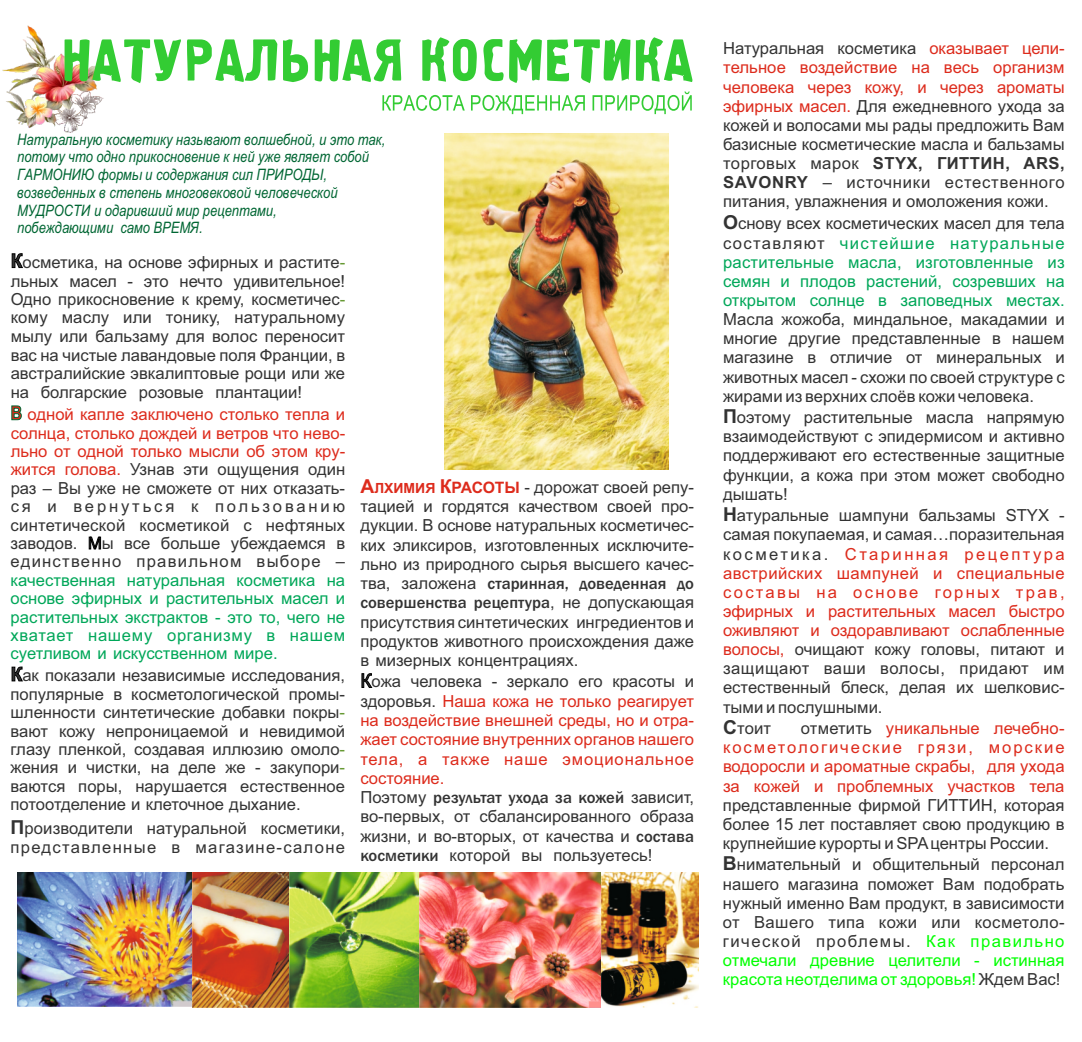
<style>
.page{position:relative;width:1082px;height:1042px;background:#fff}
.page>*{position:absolute;margin:0;border:0;box-sizing:border-box;transform-origin:0 0}
.t1{font:16.62px/19.2px "Arial";color:#333;text-align:justify}
.t2{font:16.62px/18.4px "Arial";color:#00a759;text-align:justify}
.t3{font:16.62px/19.2px "Arial";color:#dd2b1c;text-align:justify}
.t4{font:500 16.62px/19.4px "Franklin Gothic";color:#333}
.t5{font:italic 15.75px/17.7px "Arial Narrow";color:#063}
.s1{font-weight:700;font-size:19.25px}
.s2{font-family:"Arial Narrow";font-weight:700;font-size:19.25px;color:#dd2b1c}
.s3{color:#dd2b1c}
.s4{font-weight:700;font-size:19.25px;color:#dd2b1c}
.s5{font-weight:700;font-size:14px;color:#dd2b1c}
.s6{font-weight:700;font-size:15.75px;color:#dd2b1c}
.s7{font-family:"Arial";font-weight:400}
.s8{font-size:19.25px;color:#333}
.s9{color:#333}
.s10{font-family:"Franklin Gothic";font-weight:500}
.s11{font-weight:700}
.s12{color:#fff}
.s13{font-weight:700;font-size:19.25px;color:#333}
.s14{color:#0f0}
</style>
<div class="page">
<img style="left:444px;top:134px;width:224px;height:335px">
<img style="left:18px;top:872px;width:583px;height:135px">
<img style="left:601px;top:872px;width:97px;height:136px">
<svg style="left:382px;top:91px;width:309px;height:23px"></svg>
<img style="left:2px;top:25px;width:102px;height:107px">
<svg style="left:65px;top:37px;width:627px;height:46px"></svg>
<p class="t5" style="left:17px;top:132px;width:370px">Натуральную косметику называют волшебной, и это так, потому что одно прикосновение к ней уже являет собой ГАРМОНИЮ формы и содержания сил ПРИРОДЫ, возведенных в степень многовековой человеческой МУДРОСТИ и одаривший мир рецептами,<br>побеждающими само ВРЕМЯ.</p>
<p class="t1" style="left:11px;top:254px;width:336px;line-height:18.6px"><span class="s1">К</span>осметика, на основе эфирных и растите&shy;льных масел - это нечто удивительное!<br>Одно прикосновение к крему, косметичес&shy;кому маслу или тонику, натуральному мылу или бальзаму для волос переносит вас на чистые лавандовые поля Франции, в австралийские эвкалиптовые рощи или же на болгарские розовые плантации!</p>
<p class="t1" style="left:11px;top:406px;width:336px;line-height:18.4px"><span class="s2">В</span> <span class="s3">одной капле заключено столько тепла и солнца, столько дождей и ветров что нево&shy;льно от одной только мысли об этом кру&shy;жится голова.</span> Узнав эти ощущения один раз – Вы уже не сможете от них отказать&shy;ся и вернуться к пользованию синтетической косметикой с нефтяных заводов. Мы все больше убеждаемся в единственно правильном выборе –</p>
<p class="t2" style="left:11px;top:572px;width:336px">качественная натуральная косметика на основе эфирных и растительных масел и растительных экстрактов - это то, чего не хватает нашему организму в нашем суетливом и искусственном мире.</p>
<p class="t1" style="left:11px;top:667px;width:336px;line-height:18.6px"><span class="s1">К</span>ак показали независимые исследования, популярные в косметологической промы&shy;шленности синтетические добавки покры&shy;вают кожу непроницаемой и невидимой глазу пленкой, создавая иллюзию омоло&shy;жения и чистки, на деле же - закупори&shy;ваются поры, нарушается естественное потоотделение и клеточное дыхание.</p>
<p class="t1" style="left:11px;top:820px;width:336px"><span class="s1">П</span>роизводители натуральной косметики, представленные в магазине-салоне</p>
<p class="t1" style="left:360px;top:478px;width:335px"><span class="s4">А</span><span class="s5">ЛХИМИЯ</span> <span class="s4">К</span><span class="s6">РАСОТЫ</span> - дорожат своей репу&shy;тацией и гордятся качеством своей про&shy;дукции. В основе натуральных косметичес&shy;ких эликсиров, изготовленных исключите&shy;льно из природного сырья высшего качес-</p>
<p class="t4" style="left:360px;top:575px;width:335px"><span class="s7">тва, заложена</span> старинная, доведенная до совершенства рецептура<span class="s7">, не допускающая</span></p>
<p class="t1" style="left:360px;top:614px;width:335px">присутствия синтетических ингредиентов и продуктов животного происхождения даже в мизерных концентрациях.</p>
<p class="t3" style="left:360px;top:673px;width:335px"><span class="s8">К</span><span class="s9">ожа человека - зеркало его красоты и здоровья.</span> Наша кожа не только реагирует на воздействие внешней среды, но и отра&shy;жает состояние внутренних органов нашего тела, а также наше эмоциональное состояние.</p>
<p class="t4" style="left:360px;top:789px;width:335px"><span class="s7">Поэтому</span> результат ухода за кожей <span class="s7">зависит,</span></p>
<p class="t1" style="left:360px;top:808px;width:335px">во-первых, от сбалансированного образа жизни, и во-вторых, от качества и <span class="s10">состава косметики</span> которой вы пользуетесь!</p>
<p class="t1" style="left:723px;top:40px;width:343px">Натуральная косметика <span class="s3">оказывает цели&shy;тельное воздействие на весь организм человека через кожу, и через ароматы эфирных масел.</span> Для ежедневного ухода за кожей и волосами мы рады предложить Вам базисные косметические масла и бальзамы торговых марок <span class="s11">STYX, ГИТТИН, ARS, SAVONRY</span> – источники естественного питания, увлажнения и омоложения кожи. <span class="s12">.</span></p>
<p class="t2" style="left:723px;top:215px;width:343px;line-height:19.2px"><span class="s13">О</span><span class="s9">снову всех косметических масел для тела составляют</span> чистейшие натуральные растительные масла, изготовленные из семян и плодов растений, созревших на открытом солнце в заповедных местах.</p>
<p class="t1" style="left:723px;top:311px;width:343px">Масла жожоба, миндальное, макадамии и многие другие представленные в нашем магазине в отличие от минеральных и животных масел - схожи по своей структуре с жирами из верхних слоёв кожи человека.</p>
<p class="t1" style="left:723px;top:409px;width:343px"><span class="s1">П</span>оэтому растительные масла напрямую взаимодействуют с эпидермисом и активно поддерживают его естественные защитные функции, а кожа при этом может свободно дышать!</p>
<p class="t1" style="left:723px;top:507px;width:343px"><span class="s1">Н</span>атуральные шампуни бальзамы STYX - самая покупаемая, и самая…поразительная косметика. <span class="s3">Старинная рецептура австрийских шампуней и специальные составы на основе горных трав, эфирных и растительных масел быстро оживляют и оздоравливают ослабленные волосы,</span> очищают кожу головы, питают и защищают ваши волосы, придают им естественный блеск, делая их шелковис&shy;тыми и послушными.</p>
<p class="t1" style="left:723px;top:719px;width:50px"><span class="s1">С</span>тоит</p>
<p class="t3" style="left:723px;top:719px;width:343px;text-indent:78px"><span class="s9">отметить</span> уникальные лечебно&shy;косметологические грязи, морские водоросли и ароматные скрабы, для ухода за кожей и проблемных участков тела</p>
<p class="t1" style="left:723px;top:797px;width:343px">представленные фирмой ГИТТИН, которая более 15 лет поставляет свою продукцию в крупнейшие курорты и SPAцентры России.</p>
<p class="t1" style="left:723px;top:856px;width:343px"><span class="s1">В</span>нимательный и общительный персонал нашего магазина поможет Вам подобрать нужный именно Вам продукт, в зависимости от Вашего типа кожи или косметоло&shy;гической проблемы. <span class="s14">Как правильно отмечали древние целители - истинная красота неотделима от здоровья!</span> Ждем Вас!</p>
</div>
